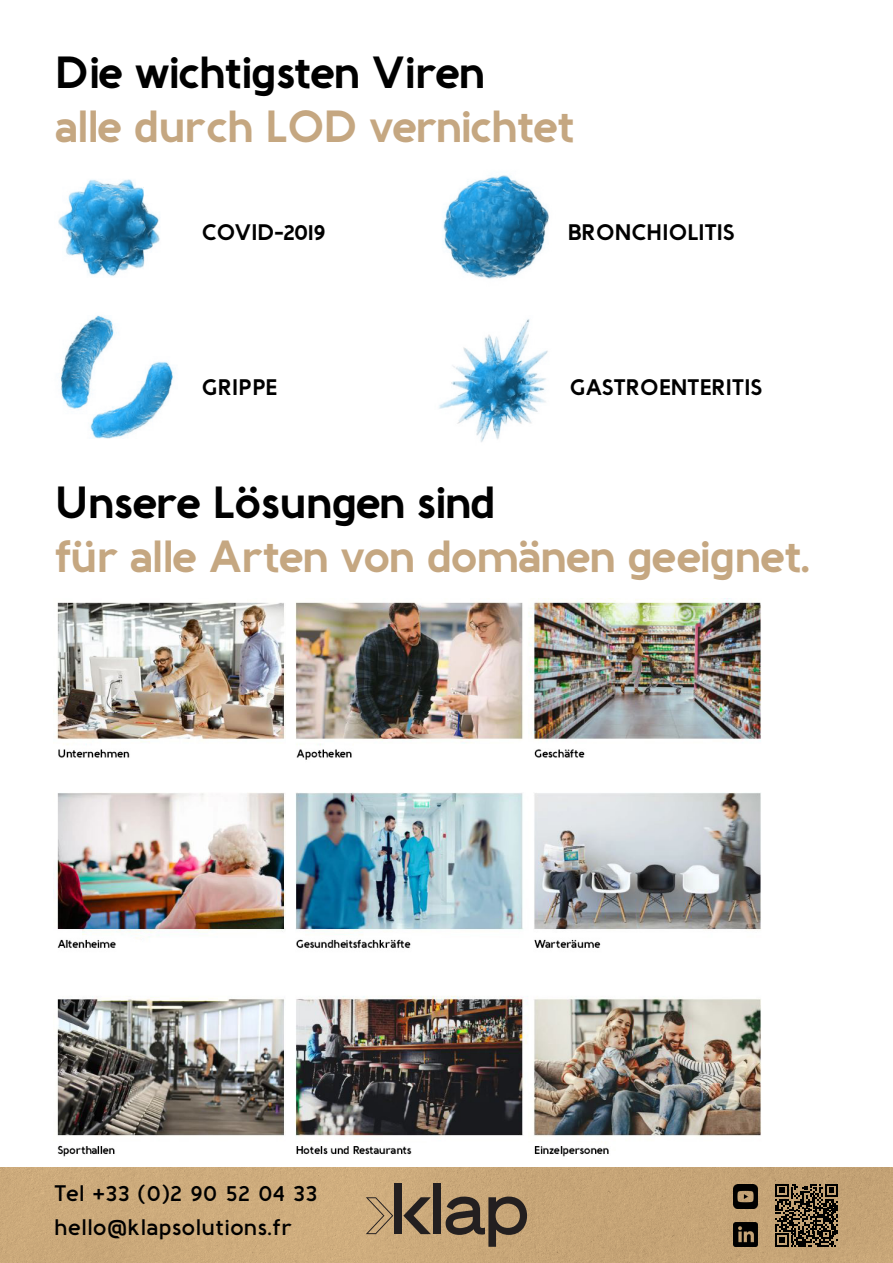
<style>
.page{position:relative;width:893px;height:1263px;background:#fff}
.page>*{position:absolute;margin:0;border:0;box-sizing:border-box;transform-origin:0 0}
.t1{font:700 45px "Baufra";letter-spacing:-.07em;color:#c5a781}
.t2{font:700 45px "Baufra";letter-spacing:-.07em;color:#000}
.t3{font:700 22.5px "Baufra";letter-spacing:-.05em;color:#000}
.t4{font:600 22.5px "Baufra";letter-spacing:-.015em;color:#000}
</style>
<div class="page">
<img style="left:56px;top:599px;width:705px;height:558px">
<img style="left:58px;top:179px;width:102px;height:97px">
<img style="left:60px;top:315px;width:114px;height:124px">
<img style="left:443px;top:175px;width:106px;height:104px">
<img style="left:439px;top:319px;width:109px;height:123px">
<img style="left:0;top:1167px;width:893px;height:96px">
<div style="left:395px;top:1184px;width:7px;height:50px;background:#231f20"></div>
<div style="left:433px;top:1184px;width:8px;height:50px;background:#231f20"></div>
<svg style="left:446px;top:1196px;width:81px;height:51px;background:#826c52"></svg>
<svg style="left:403px;top:1197px;width:28px;height:37px"></svg>
<svg style="left:366px;top:1197px;width:27px;height:37px"></svg>
<img style="left:734px;top:1222px;width:24px;height:25px">
<img style="left:734px;top:1184px;width:23px;height:25px">
<svg style="left:775px;top:1184px;width:63px;height:63px;background:#544532"></svg>
<p class="t2" style="left:54px;top:40px;width:434px">Die wichtigsten Viren</p>
<p class="t1" style="left:54px;top:94px;width:523px">alle durch LOD vernichtet</p>
<p class="t3" style="left:201px;top:216px;width:126px">COVID-2019</p>
<p class="t3" style="left:201px;top:371px;width:78px">GRIPPE</p>
<p class="t3" style="left:567px;top:216px;width:170px">BRONCHIOLITIS</p>
<p class="t3" style="left:569px;top:371px;width:195px">GASTROENTERITIS</p>
<p class="t2" style="left:54px;top:470px;width:444px">Unsere Lösungen sind</p>
<p class="t1" style="left:54px;top:524px;width:758px">für alle Arten von domänen geeignet.</p>
<p class="t4" style="left:54px;top:1178px;width:265px">Tel +33 (0)2 90 52 04 33</p>
<p class="t4" style="left:54px;top:1212px;width:240px">hello@klapsolutions.fr</p>
</div>
